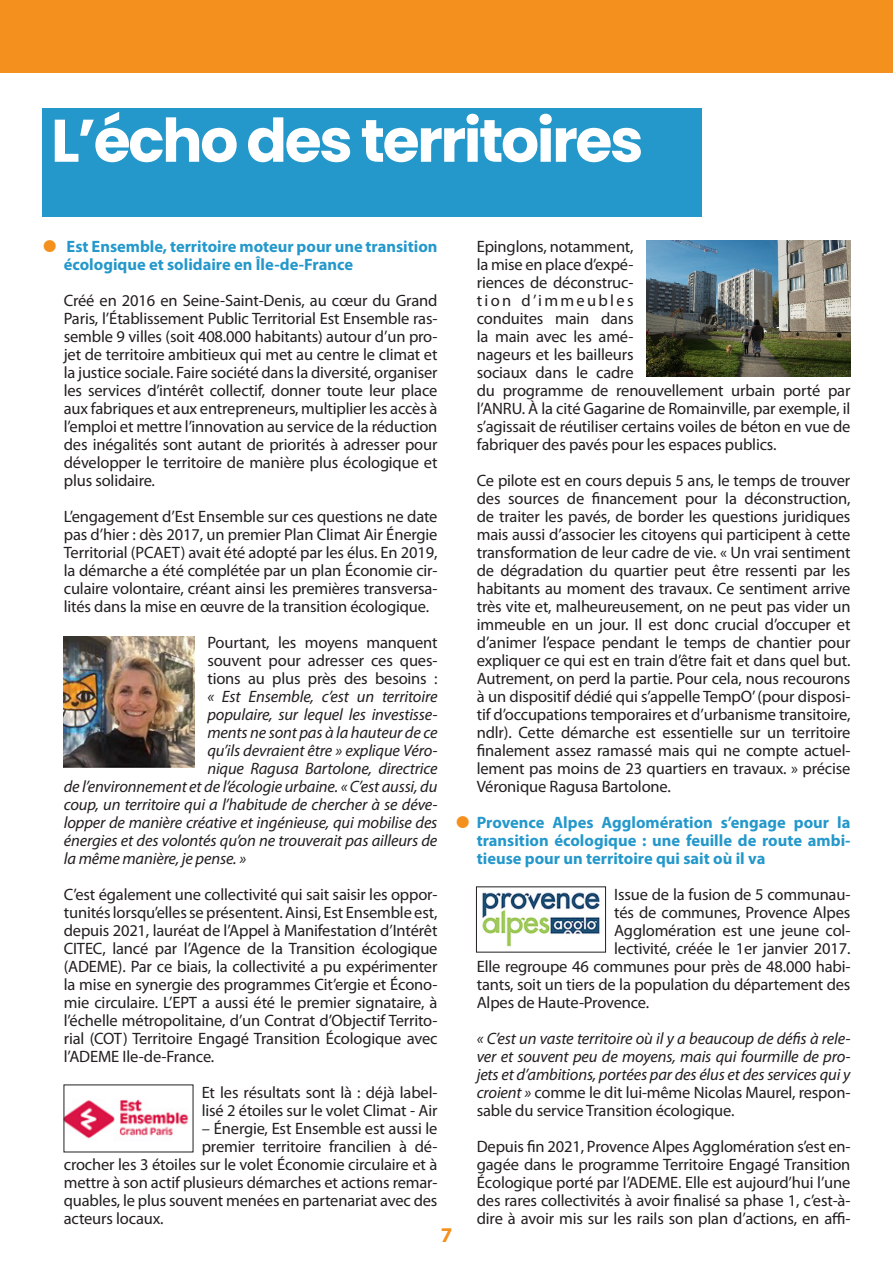
<style>
.page{position:relative;width:893px;height:1263px;background:#fff}
.page>*{position:absolute;margin:0;border:0;box-sizing:border-box;transform-origin:0 0}
.t1{font:700 60px "Poppins";letter-spacing:-.04em;color:#fff}
.t2{font:700 21px "Myriad Pro";color:#f4901d}
.t3{font:16.5px/18px "Myriad Pro";letter-spacing:-.01em;color:#231f20;text-align:justify}
.t4{font:italic 16.5px/18px "Myriad Pro";letter-spacing:-.01em;color:#231f20;text-align:justify}
.t5{font:700 16.5px/18px "Myriad Pro";color:#2498cb}
.s1{font-style:normal}
</style>
<div class="page">
<div style="left:0;top:0;width:893px;height:72px;background:#f4901d"></div>
<div style="left:43px;top:108px;width:659px;height:108px;background:#2498cb"></div>
<img style="left:64px;top:637px;width:131px;height:131px">
<img style="left:66px;top:1099px;width:123px;height:41px">
<img style="left:646px;top:240px;width:204px;height:136px">
<img style="left:482px;top:892px;width:118px;height:55px">
<div style="left:476px;top:887px;width:130px;height:65px;border:1px solid #231f20"></div>
<p class="t1" style="left:51px;top:106px;width:594px">L’écho des territoires</p>
<p class="t5" style="left:64px;top:237px;width:375px">Est Ensemble, territoire moteur pour une transition écologique et solidaire en Île-de-France</p>
<p class="t3" style="left:64px;top:291px;width:375px">Créé en 2016 en Seine-Saint-Denis, au cœur du Grand Paris, l’Établissement Public Territorial Est Ensemble ras&shy;semble 9 villes (soit 408.000 habitants) autour d’un pro&shy;jet de territoire ambitieux qui met au centre le climat et la justice sociale. Faire société dans la diversité, organiser les services d’intérêt collectif, donner toute leur place aux fabriques et aux entrepreneurs, multiplier les accès à l’emploi et mettre l’innovation au service de la réduction des inégalités sont autant de priorités à adresser pour développer le territoire de manière plus écologique et plus solidaire.</p>
<p class="t3" style="left:64px;top:507px;width:375px">L’engagement d’Est Ensemble sur ces questions ne date pas d’hier : dès 2017, un premier Plan Climat Air Énergie Territorial (PCAET) avait été adopté par les élus. En 2019, la démarche a été complétée par un plan Économie cir&shy;culaire volontaire, créant ainsi les premières transversa&shy;lités dans la mise en œuvre de la transition écologique.</p>
<p class="t3" style="left:207px;top:633px;width:232px">Pourtant, les moyens manquent</p>
<p class="t3" style="left:207px;top:651px;width:232px">souvent pour adresser ces ques-</p>
<p class="t3" style="left:207px;top:669px;width:232px">tions au plus près des besoins :</p>
<p class="t4" style="left:207px;top:687px;width:232px">« Est Ensemble, c’est un territoire</p>
<p class="t4" style="left:207px;top:705px;width:232px">populaire, sur lequel les investisse-</p>
<p class="t4" style="left:207px;top:723px;width:232px">ments ne sont pas à la hauteur de ce</p>
<p class="t4" style="left:207px;top:741px;width:232px">qu’ils devraient être » explique Véro-</p>
<p class="t4" style="left:207px;top:759px;width:232px">nique Ragusa Bartolone, directrice</p>
<p class="t4" style="left:64px;top:777px;width:375px">de l’environnement et de l’écologie urbaine. « C’est aussi, du</p>
<p class="t4" style="left:64px;top:795px;width:375px">coup, un territoire qui a l’habitude de chercher à se déve-</p>
<p class="t4" style="left:64px;top:813px;width:375px">lopper de manière créative et ingénieuse, qui mobilise des</p>
<p class="t4" style="left:64px;top:831px;width:375px">énergies et des volontés qu’on ne trouverait pas ailleurs de</p>
<p class="t4" style="left:64px;top:849px;width:184px">la même manière, je pense. »</p>
<p class="t3" style="left:64px;top:885px;width:375px">C’est également une collectivité qui sait saisir les oppor&shy;tunités lorsqu’elles se présentent. Ainsi, Est Ensemble est, depuis 2021, lauréat de l’Appel à Manifestation d’Intérêt CITEC, lancé par l’Agence de la Transition écologique (ADEME). Par ce biais, la collectivité a pu expérimenter la mise en synergie des programmes Cit’ergie et Écono&shy;mie circulaire. L’EPT a aussi été le premier signataire, à l’échelle métropolitaine, d’un Contrat d’Objectif Territo&shy;rial (COT) Territoire Engagé Transition Écologique avec l’ADEME Ile-de-France.</p>
<p class="t3" style="left:202px;top:1083px;width:237px">Et les résultats sont là : déjà label&shy;lisé 2 étoiles sur le volet Climat - Air</p>
<p class="t3" style="left:202px;top:1119px;width:237px">– Énergie, Est Ensemble est aussi le</p>
<p class="t3" style="left:202px;top:1137px;width:237px">premier territoire francilien à dé-</p>
<p class="t3" style="left:64px;top:1155px;width:375px">crocher les 3 étoiles sur le volet Économie circulaire et à</p>
<p class="t3" style="left:64px;top:1173px;width:375px">mettre à son actif plusieurs démarches et actions remar-</p>
<p class="t3" style="left:64px;top:1191px;width:375px">quables, le plus souvent menées en partenariat avec des</p>
<p class="t3" style="left:64px;top:1209px;width:101px">acteurs locaux.</p>
<p class="t2" style="left:441px;top:1221px;width:13px">7</p>
<p class="t3" style="left:477px;top:237px;width:375px;text-align:left">Epinglons, notamment,<br>la mise en place d’expé-<br>riences de déconstruc-<br>tion d’immeubles<br>conduites main dans<br>la main avec les amé-<br>nageurs et les bailleurs<br>sociaux dans le cadre<br>du programme de renouvellement urbain porté par l’ANRU. À la cité Gagarine de Romainville, par exemple, il s’agissait de réutiliser certains voiles de béton en vue de fabriquer des pavés pour les espaces publics.</p>
<p class="t3" style="left:477px;top:471px;width:375px">Ce pilote est en cours depuis 5 ans, le temps de trouver des sources de financement pour la déconstruction, de traiter les pavés, de border les questions juridiques mais aussi d’associer les citoyens qui participent à cette transformation de leur cadre de vie. « Un vrai sentiment de dégradation du quartier peut être ressenti par les habitants au moment des travaux. Ce sentiment arrive très vite et, malheureusement, on ne peut pas vider un immeuble en un jour. Il est donc crucial d’occuper et d’animer l’espace pendant le temps de chantier pour expliquer ce qui est en train d’être fait et dans quel but.<br>Autrement, on perd la partie. Pour cela, nous recourons à un dispositif dédié qui s’appelle TempO’ (pour disposi&shy;tif d’occupations temporaires et d’urbanisme transitoire, ndlr). Cette démarche est essentielle sur un territoire finalement assez ramassé mais qui ne compte actuel&shy;lement pas moins de 23 quartiers en travaux. » précise Véronique Ragusa Bartolone.</p>
<p class="t5" style="left:477px;top:813px;width:375px;text-align:justify">Provence Alpes Agglomération s’engage pour la transition écologique : une feuille de route ambi&shy;tieuse pour un territoire qui sait où il va</p>
<p class="t3" style="left:614px;top:885px;width:238px">Issue de la fusion de 5 communau-</p>
<p class="t3" style="left:614px;top:903px;width:238px">tés de communes, Provence Alpes</p>
<p class="t3" style="left:614px;top:921px;width:238px">Agglomération est une jeune col-</p>
<p class="t3" style="left:614px;top:939px;width:238px">lectivité, créée le 1er janvier 2017.</p>
<p class="t3" style="left:477px;top:957px;width:375px">Elle regroupe 46 communes pour près de 48.000 habi-</p>
<p class="t3" style="left:477px;top:975px;width:375px">tants, soit un tiers de la population du département des</p>
<p class="t3" style="left:477px;top:993px;width:174px">Alpes de Haute-Provence.</p>
<p class="t4" style="left:477px;top:1029px;width:375px">« C’est un vaste territoire où il y a beaucoup de défis à rele&shy;ver et souvent peu de moyens, mais qui fourmille de pro&shy;jets et d’ambitions, portées par des élus et des services qui y croient » <span class="s1">comme le dit lui-même Nicolas Maurel, respon&shy;sable du service Transition écologique.</span></p>
<p class="t3" style="left:477px;top:1137px;width:375px">Depuis fin 2021, Provence Alpes Agglomération s’est en&shy;gagée dans le programme Territoire Engagé Transition Écologique porté par l’ADEME. Elle est aujourd’hui l’une des rares collectivités à avoir finalisé sa phase 1, c’est-à&shy;dire à avoir mis sur les rails son plan d’actions, en affi-</p>
</div>
